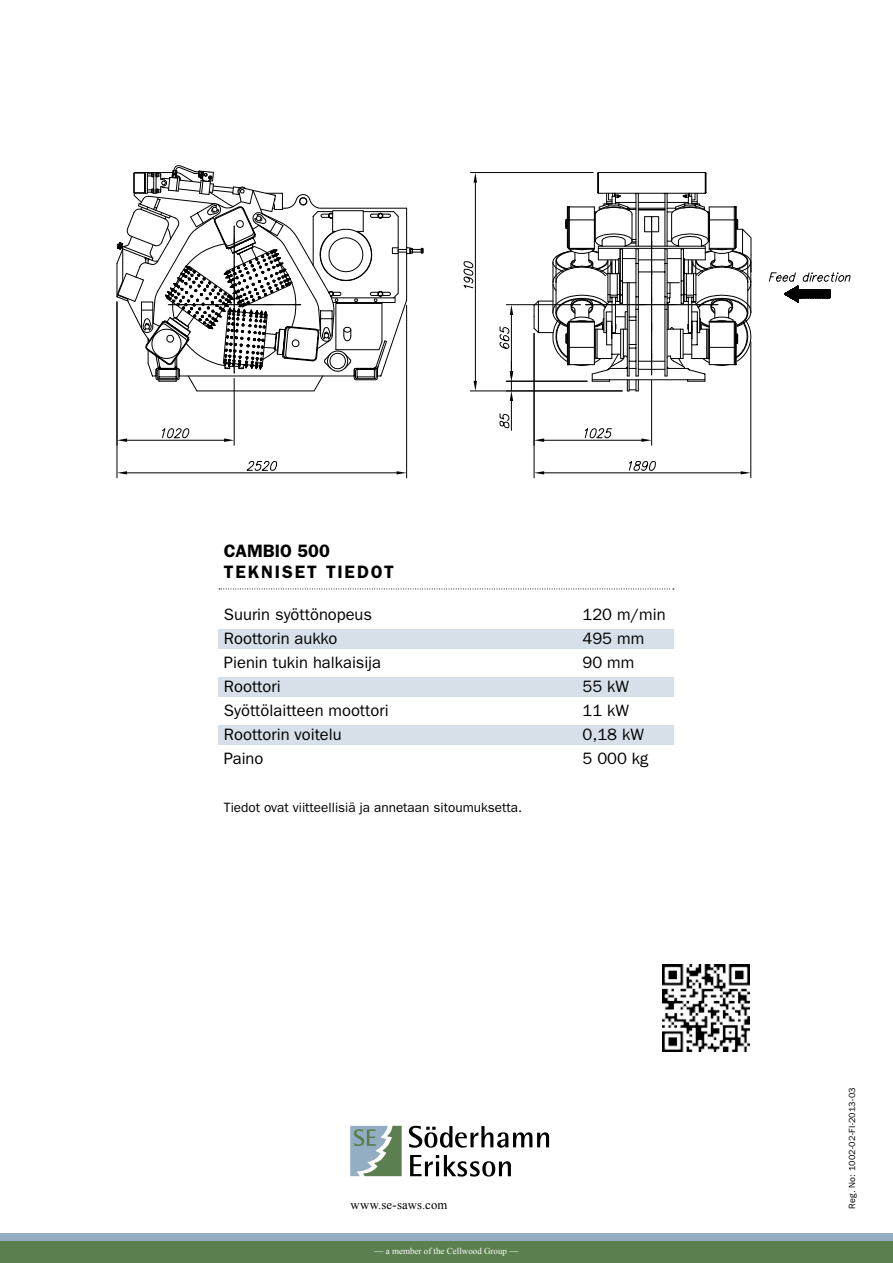
<style>
.page{position:relative;width:893px;height:1263px;background:#fff}
.page>*{position:absolute;margin:0;border:0;box-sizing:border-box;transform-origin:0 0}
.t1{font:600 18px/21.6px "ITC Franklin Gothic Std";letter-spacing:.095em;color:#000}
.t2{font:16.5px "ITC Franklin Gothic Std";color:#000}
.t3{font:13.5px "ITC Franklin Gothic Std";color:#000}
.t4{font:12.75px "Times New Roman";letter-spacing:.01em;color:#000}
.t5{font:9px "Times New Roman";color:#fff}
.t6{font:9px "ITC Franklin Gothic Std";letter-spacing:.02em;color:#000}
</style>
<div class="page">
<div style="left:0;top:1233px;width:893px;height:14px;background:#93adc2"></div>
<div style="left:0;top:1242px;width:893px;height:21px;background:#5b7f4f"></div>
<svg style="left:410px;top:1155px;width:101px;height:21px"></svg>
<svg style="left:409px;top:1126px;width:140px;height:22px"></svg>
<svg style="left:350px;top:1126px;width:52px;height:50px;background:#89a49a"></svg>
<img style="left:662px;top:964px;width:88px;height:87px">
<hr style="left:534px;top:333px;width:1px;height:145px;background:#000">
<hr style="left:750px;top:342px;width:1px;height:136px;background:#000">
<hr style="left:544px;top:472px;width:197px;height:1px;background:#000">
<svg style="left:534px;top:471px;width:10px;height:3px"></svg>
<svg style="left:741px;top:471px;width:10px;height:3px"></svg>
<svg style="left:628px;top:461px;width:28px;height:10px"></svg>
<hr style="left:651px;top:380px;width:1px;height:65px;background:#000">
<hr style="left:117px;top:302px;width:1px;height:176px;background:#000">
<hr style="left:406px;top:305px;width:1px;height:173px;background:#000">
<hr style="left:127px;top:472px;width:270px;height:1px;background:#000">
<svg style="left:117px;top:471px;width:10px;height:3px"></svg>
<svg style="left:397px;top:471px;width:10px;height:3px"></svg>
<svg style="left:246px;top:461px;width:31px;height:10px"></svg>
<hr style="left:234px;top:378px;width:1px;height:67px;background:#000">
<svg style="left:116px;top:165px;width:735px;height:277px"></svg>
<div style="left:219px;top:725px;width:455px;height:19px;background:#d7e0e9"></div>
<div style="left:219px;top:677px;width:455px;height:19px;background:#d7e0e9"></div>
<div style="left:219px;top:629px;width:455px;height:19px;background:#d7e0e9"></div>
<svg style="left:219px;top:589px;width:455px;height:1px"></svg>
<p class="t1" style="left:224px;top:540px;width:172px">CAMBIO 500<br>TEKNISET TIEDOT</p>
<p class="t2" style="left:224px;top:605px;width:150px">Suurin syöttönopeus</p>
<p class="t2" style="left:582px;top:605px;width:85px">120 m/min</p>
<p class="t2" style="left:224px;top:629px;width:115px">Roottorin aukko</p>
<p class="t2" style="left:582px;top:629px;width:63px">495 mm</p>
<p class="t2" style="left:224px;top:653px;width:159px">Pienin tukin halkaisija</p>
<p class="t2" style="left:582px;top:653px;width:53px">90 mm</p>
<p class="t2" style="left:224px;top:677px;width:58px">Roottori</p>
<p class="t2" style="left:582px;top:677px;width:48px">55 kW</p>
<p class="t2" style="left:224px;top:701px;width:166px">Syöttölaitteen moottori</p>
<p class="t2" style="left:582px;top:701px;width:48px">11 kW</p>
<p class="t2" style="left:224px;top:725px;width:119px">Roottorin voitelu</p>
<p class="t2" style="left:582px;top:725px;width:63px">0,18 kW</p>
<p class="t2" style="left:224px;top:749px;width:41px">Paino</p>
<p class="t2" style="left:582px;top:749px;width:67px">5 000 kg</p>
<p class="t3" style="left:224px;top:800px;width:300px">Tiedot ovat viitteellisiä ja annetaan sitoumuksetta.</p>
<p class="t4" style="left:350px;top:1196px;width:98px">www.se-saws.com</p>
<p class="t5" style="left:375px;top:1244px;width:145px">— a member of the Cellwood Group —</p>
<p class="t6" style="left:847px;top:1209px;width:123px;rotate:-90deg">Reg. No: 1002-02-FI-2013-03</p>
</div>
